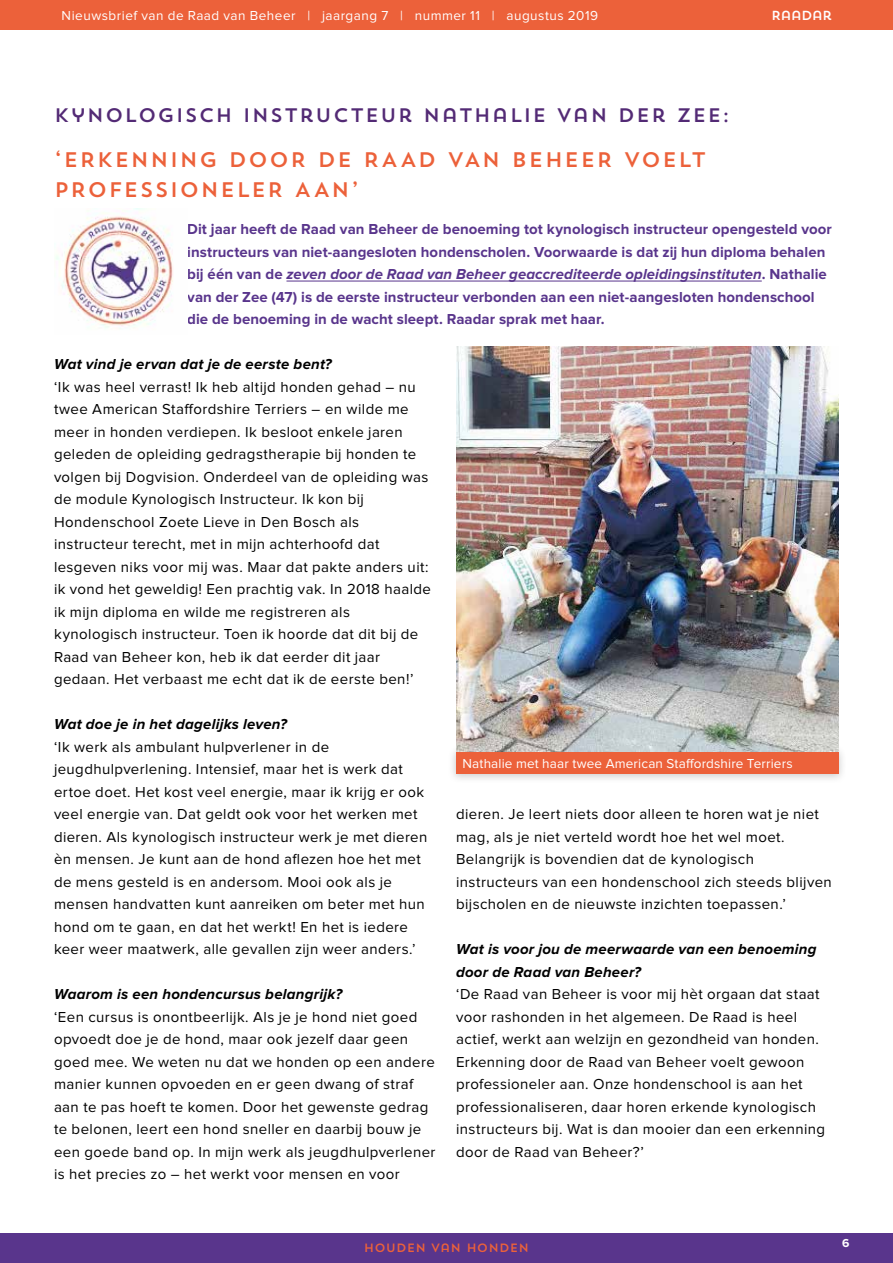
<style>
.page{position:relative;width:893px;height:1263px;background:#fff}
.page>*{position:absolute;margin:0;border:0;box-sizing:border-box;transform-origin:0 0}
.t1{font:21px/30px "Trend Sans One";letter-spacing:.05em;color:#ec613a}
.t2{font:19.5px "Trend Sans One";letter-spacing:.05em;color:#532a75}
.t3{font:15px/22.5px "Proxima Nova";letter-spacing:.025em;color:#000}
.t4{font:700 15px/22.5px "Proxima Nova";letter-spacing:.005em;color:#59358c}
.t5{font:italic 700 15px/22.5px "Proxima Nova";letter-spacing:.015em;color:#000}
.t6{font:13.5px "Proxima Nova";letter-spacing:.035em;color:#fff}
.t7{font:13.5px "Proxima Nova";letter-spacing:.01em;color:#fff}
.t8{font:13.05px "Trend Sans One";letter-spacing:-.07em;color:#fff}
.t9{font:12px "Trend Sans One";color:#ec613a}
.t10{font:700 12px "Proxima Nova";color:#fff}
.s1{font-style:italic}
</style>
<div class="page">
<div style="left:0;top:1233px;width:893px;height:30px;background:#59358c"></div>
<div style="left:0;top:0;width:893px;height:30px;background:#ec613a"></div>
<hr style="left:286px;top:281px;width:476px;height:1px;background:#59358c">
<div style="left:448px;top:745px;width:399px;height:39px;background:#000;opacity:.2"></div>
<div style="left:456px;top:751px;width:383px;height:23px;background:#ec613a"></div>
<img style="left:56px;top:208px;width:117px;height:120px">
<img style="left:456px;top:347px;width:383px;height:405px">
<p class="t6" style="left:62px;top:9px;width:538px">Nieuwsbrief van de Raad van Beheer | jaargang 7 | nummer 11 | augustus 2019</p>
<p class="t8" style="left:771px;top:7px;width:63px">RAADAR</p>
<h2 class="t2" style="left:54px;top:102px;width:678px">KYNOLOGISCH INSTRUCTEUR NATHALIE VAN DER ZEE:</h2>
<h1 class="t1" style="left:54px;top:144px;width:654px">‘ERKENNING DOOR DE RAAD VAN BEHEER VOELT<br>PROFESSIONELER AAN’</h1>
<p class="t4" style="left:187px;top:218px;width:646px">Dit jaar heeft de Raad van Beheer de benoeming tot kynologisch instructeur opengesteld voor instructeurs van niet-aangesloten hondenscholen. Voorwaarde is dat zij hun diploma behalen bij één van de <span class="s1">zeven door de Raad van Beheer geaccrediteerde opleidingsinstituten</span>. Nathalie van der Zee (47) is de eerste instructeur verbonden aan een niet-aangesloten hondenschool die de benoeming in de wacht sleept. Raadar sprak met haar.</p>
<p class="t5" style="left:54px;top:353px;width:279px">Wat vind je ervan dat je de eerste bent?</p>
<p class="t3" style="left:54px;top:376px;width:379px">‘Ik was heel verrast! Ik heb altijd honden gehad – nu twee American Staffordshire Terriers – en wilde me meer in honden verdiepen. Ik besloot enkele jaren geleden de opleiding gedragstherapie bij honden te volgen bij Dogvision. Onderdeel van de opleiding was de module Kynologisch Instructeur. Ik kon bij Hondenschool Zoete Lieve in Den Bosch als instructeur terecht, met in mijn achterhoofd dat lesgeven niks voor mij was. Maar dat pakte anders uit: ik vond het geweldig! Een prachtig vak. In 2018 haalde ik mijn diploma en wilde me registreren als kynologisch instructeur. Toen ik hoorde dat dit bij de Raad van Beheer kon, heb ik dat eerder dit jaar gedaan. Het verbaast me echt dat ik de eerste ben!’</p>
<p class="t5" style="left:54px;top:713px;width:234px">Wat doe je in het dagelijks leven?</p>
<p class="t3" style="left:54px;top:736px;width:375px">‘Ik werk als ambulant hulpverlener in de jeugdhulpverlening. Intensief, maar het is werk dat ertoe doet. Het kost veel energie, maar ik krijg er ook veel energie van. Dat geldt ook voor het werken met dieren. Als kynologisch instructeur werk je met dieren èn mensen. Je kunt aan de hond aflezen hoe het met de mens gesteld is en andersom. Mooi ook als je mensen handvatten kunt aanreiken om beter met hun hond om te gaan, en dat het werkt! En het is iedere keer weer maatwerk, alle gevallen zijn weer anders.’</p>
<p class="t5" style="left:54px;top:983px;width:290px">Waarom is een hondencursus belangrijk?</p>
<p class="t3" style="left:54px;top:1006px;width:383px">‘Een cursus is onontbeerlijk. Als je je hond niet goed opvoedt doe je de hond, maar ook jezelf daar geen goed mee. We weten nu dat we honden op een andere manier kunnen opvoeden en er geen dwang of straf aan te pas hoeft te komen. Door het gewenste gedrag te belonen, leert een hond sneller en daarbij bouw je een goede band op. In mijn werk als jeugdhulpverlener is het precies zo – het werkt voor mensen en voor</p>
<p class="t7" style="left:462px;top:757px;width:332px">Nathalie met haar twee American Staffordshire Terriers</p>
<p class="t3" style="left:456px;top:803px;width:377px">dieren. Je leert niets door alleen te horen wat je niet mag, als je niet verteld wordt hoe het wel moet.<br>Belangrijk is bovendien dat de kynologisch instructeurs van een hondenschool zich steeds blijven bijscholen en de nieuwste inzichten toepassen.’</p>
<p class="t5" style="left:456px;top:938px;width:362px">Wat is voor jou de meerwaarde van een benoeming door de Raad van Beheer?</p>
<p class="t3" style="left:456px;top:983px;width:371px">‘De Raad van Beheer is voor mij hèt orgaan dat staat voor rashonden in het algemeen. De Raad is heel actief, werkt aan welzijn en gezondheid van honden.<br>Erkenning door de Raad van Beheer voelt gewoon professioneler aan. Onze hondenschool is aan het professionaliseren, daar horen erkende kynologisch instructeurs bij. Wat is dan mooier dan een erkenning door de Raad van Beheer?’</p>
<p class="t9" style="left:364px;top:1240px;width:167px">HOUDEN VAN HONDEN</p>
<p class="t10" style="left:842px;top:1237px;width:9px">6</p>
</div>
